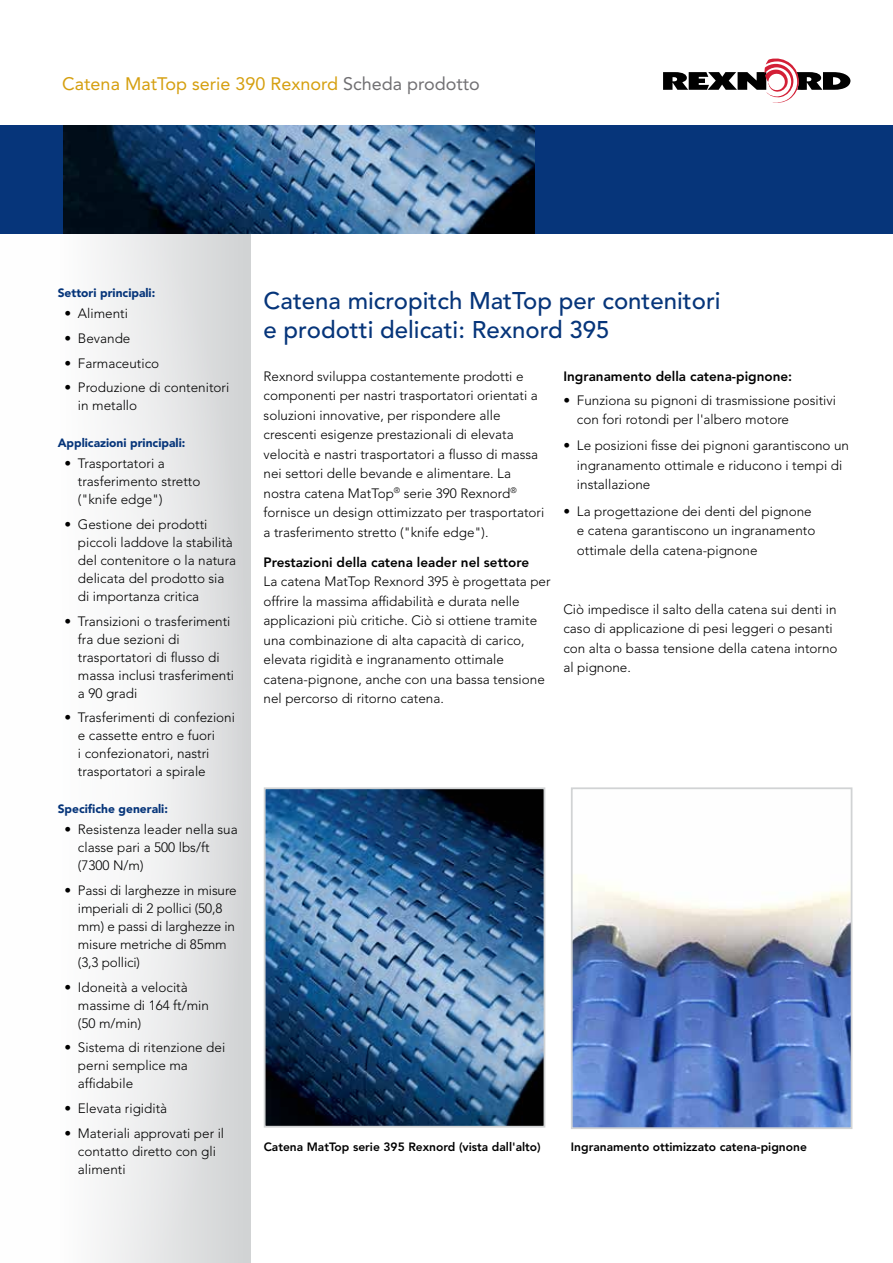
<style>
.page{position:relative;width:893px;height:1263px;background:#fff}
.page>*{position:absolute;margin:0;border:0;box-sizing:border-box;transform-origin:0 0}
.t1{font:500 24px/28.8px "Avenir LT Std";color:#06357a}
.t2{font:18px "Avenir LT Std";color:#d59f0f}
.t3{font:300 13.5px/18px "Avenir LT Std";color:#000}
.t4{font:800 13.5px "Avenir LT Std";color:#000}
.t5{font:800 12px "Avenir LT Std";color:#000}
.t6{font:900 12px "Avenir LT Std";color:#06357a}
.s1{color:#717073}
</style>
<div class="page">
<div style="left:0;top:233px;width:250px;height:1030px;background:linear-gradient(to right,#fff,#d8dadb)"></div>
<div style="left:0;top:125px;width:893px;height:108px;background:#06357a"></div>
<svg style="left:663px;top:58px;width:187px;height:45px"></svg>
<img style="left:267px;top:790px;width:275px;height:334px">
<div style="left:264px;top:787px;width:281px;height:340px;border:2px solid #fff"></div>
<img style="left:64px;top:125px;width:471px;height:108px">
<img style="left:574px;top:882px;width:275px;height:244px">
<div style="left:571px;top:787px;width:281px;height:342px;border:2px solid #fff"></div>
<h2 class="t2" style="left:62px;top:73px;width:419px">Catena MatTop serie 390 Rexnord <span class="s1">Scheda prodotto</span></h2>
<p class="t6" style="left:58px;top:286px;width:99px">Settori principali:</p>
<p class="t3" style="left:64px;top:304px;width:65px">• Alimenti</p>
<p class="t3" style="left:64px;top:329px;width:68px">• Bevande</p>
<p class="t3" style="left:64px;top:354px;width:96px">• Farmaceutico</p>
<p class="t3" style="left:78px;top:379px;width:153px;text-indent:-14px">• Produzione di contenitori in metallo</p>
<p class="t6" style="left:58px;top:436px;width:129px">Applicazioni principali:</p>
<p class="t3" style="left:78px;top:454px;width:124px;text-indent:-14px">• Trasportatori a trasferimento stretto ("knife edge")</p>
<p class="t3" style="left:78px;top:515px;width:160px;text-indent:-14px">• Gestione dei prodotti piccoli laddove la stabilità del contenitore o la natura delicata del prodotto sia di importanza critica</p>
<p class="t3" style="left:78px;top:612px;width:158px;text-indent:-14px">• Transizioni o trasferimenti fra due sezioni di trasportatori di flusso di massa inclusi trasferimenti a 90 gradi</p>
<p class="t3" style="left:78px;top:709px;width:159px;text-indent:-14px">• Trasferimenti di confezioni e cassette entro e fuori<br>i confezionatori, nastri trasportatori a spirale</p>
<p class="t6" style="left:58px;top:802px;width:112px">Specifiche generali:</p>
<p class="t3" style="left:78px;top:820px;width:161px;text-indent:-14px">• Resistenza leader nella sua classe pari a 500 lbs/ft (7300 N/m)</p>
<p class="t3" style="left:78px;top:881px;width:160px;text-indent:-14px">• Passi di larghezze in misure imperiali di 2 pollici (50,8 mm) e passi di larghezze in misure metriche di 85mm (3,3 pollici)</p>
<p class="t3" style="left:78px;top:978px;width:133px;text-indent:-14px">• Idoneità a velocità massime di 164 ft/min (50 m/min)</p>
<p class="t3" style="left:78px;top:1039px;width:149px;text-indent:-14px">• Sistema di ritenzione dei perni semplice ma affidabile</p>
<p class="t3" style="left:64px;top:1099px;width:104px">• Elevata rigidità</p>
<p class="t3" style="left:78px;top:1124px;width:148px;text-indent:-14px">• Materiali approvati per il contatto diretto con gli alimenti</p>
<h1 class="t1" style="left:264px;top:287px;width:459px">Catena micropitch MatTop per contenitori e prodotti delicati: Rexnord 395</h1>
<p class="t3" style="left:264px;top:366px;width:282px;line-height:19.5px">Rexnord sviluppa costantemente prodotti e componenti per nastri trasportatori orientati a soluzioni innovative, per rispondere alle crescenti esigenze prestazionali di elevata velocità e nastri trasportatori a flusso di massa nei settori delle bevande e alimentare. La nostra catena MatTop<sup>®</sup> serie 390 Rexnord<sup>® </sup>fornisce un design ottimizzato per trasportatori a trasferimento stretto ("knife edge").</p>
<p class="t4" style="left:264px;top:554px;width:267px">Prestazioni della catena leader nel settore</p>
<p class="t3" style="left:264px;top:572px;width:288px;line-height:19.5px">La catena MatTop Rexnord 395 è progettata per offrire la massima affidabilità e durata nelle applicazioni più critiche. Ciò si ottiene tramite una combinazione di alta capacità di carico, elevata rigidità e ingranamento ottimale catena-pignone, anche con una bassa tensione nel percorso di ritorno catena.</p>
<p class="t4" style="left:563px;top:368px;width:230px">Ingranamento della catena-pignone:</p>
<p class="t3" style="left:577px;top:390px;width:261px;line-height:19.5px;text-indent:-14px">• Funziona su pignoni di trasmissione positivi con fori rotondi per l'albero motore</p>
<p class="t3" style="left:577px;top:436px;width:274px;line-height:19.5px;text-indent:-14px">• Le posizioni fisse dei pignoni garantiscono un ingranamento ottimale e riducono i tempi di installazione</p>
<p class="t3" style="left:577px;top:501px;width:240px;line-height:19.5px;text-indent:-14px">• La progettazione dei denti del pignone e catena garantiscono un ingranamento ottimale della catena-pignone</p>
<p class="t3" style="left:563px;top:599px;width:276px;line-height:19.5px">Ciò impedisce il salto della catena sui denti in caso di applicazione di pesi leggeri o pesanti con alta o bassa tensione della catena intorno al pignone.</p>
<p class="t5" style="left:264px;top:1140px;width:279px">Catena MatTop serie 395 Rexnord (vista dall'alto)</p>
<p class="t5" style="left:571px;top:1140px;width:237px">Ingranamento ottimizzato catena-pignone</p>
</div>
